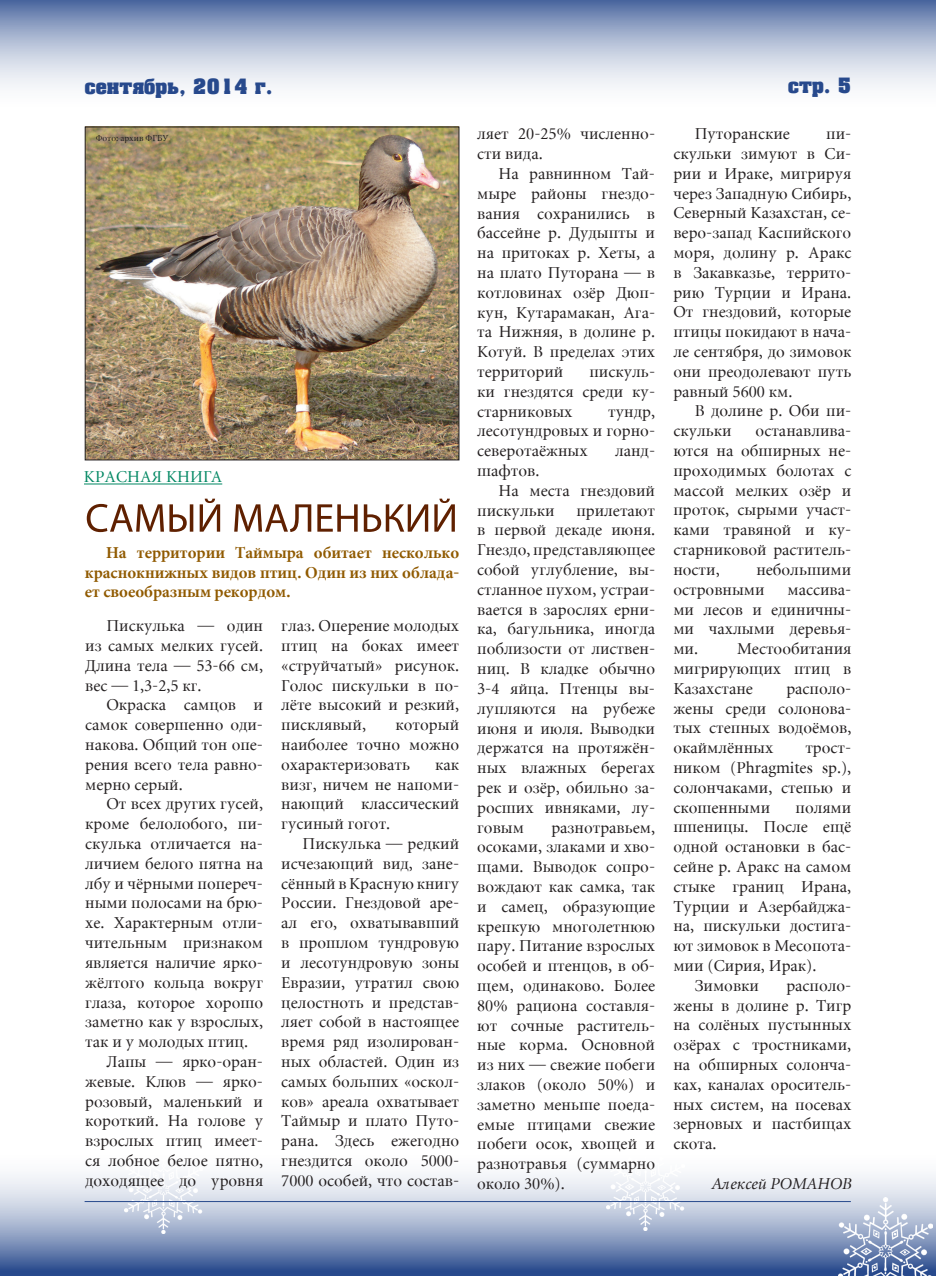
<style>
.page{position:relative;width:936px;height:1276px;background:#fff}
.page>*{position:absolute;margin:0;border:0;box-sizing:border-box;transform-origin:0 0}
.t1{font:21px "Luxor";color:#27498c}
.t2{font:16.5px/19.8px "Miniature";color:#231f20;text-align:justify}
.t3{font:700 16.5px/19.8px "Miniature";color:#905a00;text-align:justify}
.t4{font:italic 16.5px "Miniature";color:#231f20}
.t5{font:16.5px "Miniature";color:#008762}
.t6{font:9px "Miniature";color:#231f20}
</style>
<div class="page">
<svg style="left:0;top:0;width:935px;height:88px"></svg>
<svg style="left:0;top:1174px;width:935px;height:102px"></svg>
<img style="left:125px;top:1174px;width:78px;height:59px">
<img style="left:606px;top:1174px;width:78px;height:56px">
<img style="left:838px;top:1197px;width:94px;height:79px">
<hr style="left:85px;top:1201px;width:765px;height:1px;background:#27498c">
<img style="left:87px;top:129px;width:370px;height:329px">
<div style="left:85px;top:127px;width:374px;height:333px;border:1px solid #231f20"></div>
<hr style="left:84px;top:483px;width:138px;height:1px;background:#008762">
<svg style="left:87px;top:498px;width:368px;height:34px"></svg>
<p class="t1" style="left:85px;top:74px;width:189px">сентябрь, 2014 г.</p>
<p class="t1" style="left:788px;top:73px;width:65px">стр. 5</p>
<p class="t6" style="left:96px;top:133px;width:74px">Фото: архив ФГБУ</p>
<p class="t5" style="left:84px;top:469px;width:140px">КРАСНАЯ КНИГА</p>
<p class="t3" style="left:85px;top:543px;width:376px;text-indent:21px">На территории Таймыра обитает несколько краснокнижных видов птиц. Один из них облада&shy;ет своеобразным рекордом.</p>
<p class="t2" style="left:85px;top:616px;width:179px;text-indent:21px">Пискулька — один из самых мелких гусей.<br>Длина тела — 53-66 см, вес — 1,3-2,5 кг.</p>
<p class="t2" style="left:85px;top:696px;width:179px;text-indent:21px">Окраска самцов и самок совершенно оди&shy;накова. Общий тон опе&shy;рения всего тела равно&shy;мерно серый.</p>
<p class="t2" style="left:106px;top:795px;width:158px">От всех других гусей,</p>
<p class="t2" style="left:85px;top:814px;width:179px">кроме белолобого, пи-</p>
<p class="t2" style="left:85px;top:834px;width:179px">скулька отличается на-</p>
<p class="t2" style="left:85px;top:854px;width:179px">личием белого пятна на</p>
<p class="t2" style="left:85px;top:874px;width:179px">лбу и чёрными попереч-</p>
<p class="t2" style="left:85px;top:894px;width:179px">ными полосами на брю-</p>
<p class="t2" style="left:85px;top:913px;width:179px">хе. Характерным отли-</p>
<p class="t2" style="left:85px;top:933px;width:179px">чительным признаком</p>
<p class="t2" style="left:85px;top:953px;width:179px">является наличие ярко-</p>
<p class="t2" style="left:85px;top:973px;width:179px">жёлтого кольца вокруг</p>
<p class="t2" style="left:85px;top:993px;width:179px">глаза, которое хорошо</p>
<p class="t2" style="left:85px;top:1012px;width:179px">заметно как у взрослых,</p>
<p class="t2" style="left:85px;top:1032px;width:164px">так и у молодых птиц.</p>
<p class="t2" style="left:106px;top:1052px;width:158px">Лапы — ярко-оран-</p>
<p class="t2" style="left:85px;top:1072px;width:179px">жевые. Клюв — ярко-</p>
<p class="t2" style="left:85px;top:1092px;width:179px">розовый, маленький и</p>
<p class="t2" style="left:85px;top:1111px;width:179px">короткий. На голове у</p>
<p class="t2" style="left:85px;top:1131px;width:179px">взрослых птиц имеет-</p>
<p class="t2" style="left:85px;top:1151px;width:179px">ся лобное белое пятно,</p>
<p class="t2" style="left:85px;top:1171px;width:179px">доходящее до уровня</p>
<p class="t2" style="left:281px;top:616px;width:179px">глаз. Оперение молодых птиц на боках имеет «струйчатый» рисунок.<br>Голос пискульки в по&shy;лёте высокий и резкий, писклявый,</p>
<p class="t2" style="left:281px;top:715px;width:179px;text-indent:114px">который наиболее точно можно охарактеризовать</p>
<p class="t2" style="left:281px;top:755px;width:179px;text-indent:154px">как визг, ничем не напоми&shy;нающий классический гусиный гогот.</p>
<p class="t2" style="left:281px;top:834px;width:179px;text-indent:21px">Пискулька — редкий исчезающий вид, зане&shy;сённый в Красную книгу России. Гнездовой аре&shy;ал его, охватывавший в прошлом тундровую и лесотундровую зоны Евразии, утратил свою целостноть и представ&shy;ляет собой в настоящее время ряд изолирован&shy;ных областей. Один из самых больших «оскол&shy;ков» ареала охватывает Таймыр и плато Путо&shy;рана. Здесь ежегодно гнездится около 5000- 7000 особей, что состав-</p>
<p class="t2" style="left:477px;top:125px;width:179px">ляет 20-25% численно&shy;сти вида.</p>
<p class="t2" style="left:477px;top:164px;width:179px;text-indent:21px">На равнинном Тай&shy;мыре районы гнездо&shy;вания сохранились в бассейне р. Дудыпты и на притоках р. Хеты, а на плато Путорана — в котловинах озёр Дюп&shy;кун, Кутарамакан, Ага&shy;та Нижняя, в долине р.<br>Котуй. В пределах этих территорий</p>
<p class="t2" style="left:477px;top:362px;width:179px;text-indent:112px">пискуль&shy;ки гнездятся среди ку&shy;старниковых</p>
<p class="t2" style="left:477px;top:402px;width:179px;text-indent:131px">тундр, лесотундровых и горно&shy;северотаёжных</p>
<p class="t2" style="left:615px;top:442px;width:42px">ланд-</p>
<p class="t2" style="left:477px;top:461px;width:64px">шафтов.</p>
<p class="t2" style="left:498px;top:481px;width:158px">На места гнездовий</p>
<p class="t2" style="left:477px;top:501px;width:79px">пискульки</p>
<p class="t2" style="left:477px;top:501px;width:179px;text-indent:99px">прилетают в первой декаде июня.<br>Гнездо, представляющее собой углубление, вы&shy;стланное пухом, устраи&shy;вается в зарослях ерни&shy;ка, багульника, иногда поблизости от листвен&shy;ниц. В кладке обычно 3-4 яйца. Птенцы вы&shy;лупляются на рубеже июня и июля. Выводки держатся на протяжён&shy;ных влажных берегах рек и озёр, обильно за&shy;росших ивняками, лу&shy;говым</p>
<p class="t2" style="left:477px;top:818px;width:179px;text-indent:74px">разнотравьем, осоками, злаками и хво&shy;щами. Выводок сопро&shy;вождают как самка, так и самец, образующие крепкую многолетнюю пару. Питание взрослых особей и птенцов, в об&shy;щем, одинаково. Более 80% рациона составля&shy;ют сочные раститель&shy;ные корма. Основной из них — свежие побеги злаков (около 50%) и заметно меньше поеда&shy;емые птицами свежие побеги осок, хвощей и разнотравья (суммарно около 30%).</p>
<p class="t2" style="left:694px;top:125px;width:97px">Путоранские</p>
<p class="t2" style="left:673px;top:125px;width:179px;text-indent:153px">пи&shy;скульки зимуют в Си&shy;рии и Ираке, мигрируя через Западную Сибирь, Северный Казахстан, се&shy;веро-запад Каспийского моря, долину р. Аракс в Закавказье, террито&shy;рию Турции и Ирана.<br>От гнездовий, которые птицы покидают в нача&shy;ле сентября, до зимовок они преодолевают путь равный 5600 км.</p>
<p class="t2" style="left:673px;top:402px;width:179px;text-indent:21px">В долине р. Оби пи&shy;скульки</p>
<p class="t2" style="left:673px;top:422px;width:179px;text-indent:82px">останавлива&shy;ются на обширных не&shy;проходимых болотах с массой мелких озёр и проток, сырыми участ&shy;ками травяной и ку&shy;старниковой раститель&shy;ности,</p>
<p class="t2" style="left:673px;top:560px;width:179px;text-indent:83px">небольшими островными</p>
<p class="t2" style="left:673px;top:580px;width:179px;text-indent:114px">массива&shy;ми лесов и единичны&shy;ми чахлыми деревья&shy;ми. Местообитания мигрирующих птиц в Казахстане</p>
<p class="t2" style="left:673px;top:679px;width:179px;text-indent:113px">располо&shy;жены среди солонова&shy;тых степных водоёмов, окаймлённых</p>
<p class="t2" style="left:673px;top:738px;width:179px;text-indent:132px">трост&shy;ником (Phragmites sp.), солончаками, степью и скошенными</p>
<p class="t2" style="left:795px;top:798px;width:57px">полями</p>
<p class="t2" style="left:673px;top:818px;width:179px">пшеницы. После ещё</p>
<p class="t2" style="left:673px;top:837px;width:179px">одной остановки в бас-</p>
<p class="t2" style="left:673px;top:857px;width:179px">сейне р. Аракс на самом</p>
<p class="t2" style="left:673px;top:877px;width:179px">стыке границ Ирана,</p>
<p class="t2" style="left:673px;top:897px;width:179px">Турции и Азербайджа-</p>
<p class="t2" style="left:673px;top:917px;width:179px">на, пискульки достига-</p>
<p class="t2" style="left:673px;top:936px;width:179px">ют зимовок в Месопота-</p>
<p class="t2" style="left:673px;top:956px;width:145px">мии (Сирия, Ирак).</p>
<p class="t2" style="left:694px;top:976px;width:66px">Зимовки</p>
<p class="t2" style="left:673px;top:976px;width:179px;text-indent:113px">располо&shy;жены в долине р. Тигр на солёных пустынных озёрах с тростниками, на обширных солонча&shy;ках, каналах ороситель&shy;ных систем, на посевах зерновых и пастбищах скота.</p>
<p class="t4" style="left:711px;top:1175px;width:142px">Алексей РОМАНОВ</p>
</div>
